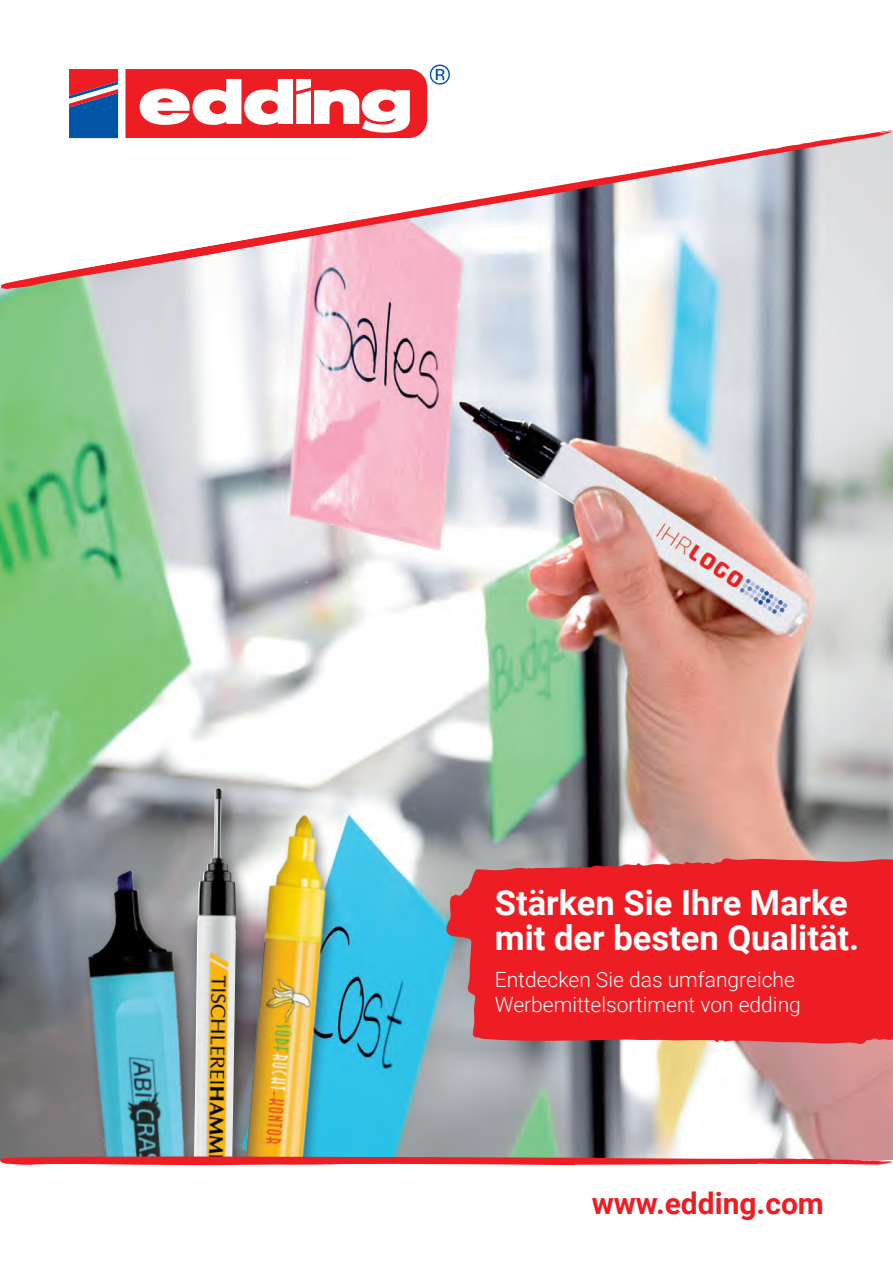
<style>
.page{position:relative;width:893px;height:1263px;background:#fff}
.page>*{position:absolute;margin:0;border:0;box-sizing:border-box;transform-origin:0 0}
.t1{font:700 34.5px/35.4px "Roboto";color:#fff}
.t2{font:700 30px "Roboto";color:#ee1d23}
.t3{font:300 21px/25.2px "Roboto";color:#fff}
</style>
<div class="page">
<img style="left:0;top:290px;width:893px;height:866px">
<img style="left:49px;top:848px;width:138px;height:308px">
<img style="left:252px;top:810px;width:100px;height:346px">
<div style="left:187px;top:783px;width:65px;height:480px;background:#231f20;opacity:.5"></div>
<img style="left:192px;top:788px;width:44px;height:368px">
<div style="left:0;top:1161px;width:893px;height:102px;background:#fff"></div>
<svg style="left:69px;top:69px;width:49px;height:56px"></svg>
<svg style="left:125px;top:65px;width:325px;height:60px"></svg>
<svg style="left:0;top:281px;width:24px;height:10px"></svg>
<svg style="left:14px;top:125px;width:879px;height:165px"></svg>
<svg style="left:446px;top:858px;width:447px;height:186px;fill:#ee1d23"></svg>
<svg style="left:0;top:1156px;width:893px;height:9px"></svg>
<h1 class="t1" style="left:495px;top:883px;width:366px">Stärken Sie Ihre Marke mit der besten Qualität.</h1>
<p class="t3" style="left:495px;top:966px;width:307px">Entdecken Sie das umfangreiche<br>Werbemittelsortiment von edding</p>
<h2 class="t2" style="left:592px;top:1182px;width:234px">www.edding.com</h2>
</div>
